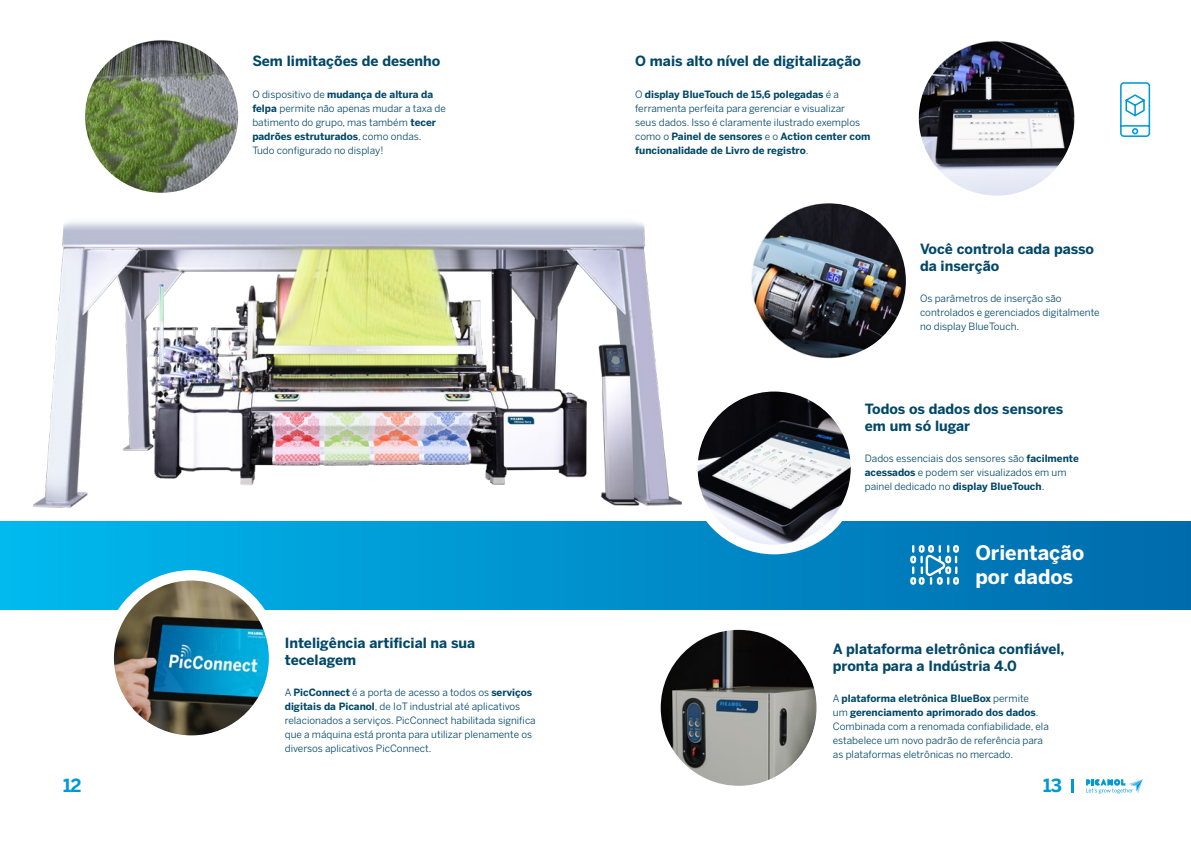
<style>
.page{position:relative;width:1191px;height:842px;background:#fff}
.page>*{position:absolute;margin:0;border:0;box-sizing:border-box;transform-origin:0 0}
.t1{font:700 20px/24px "Benton Sans";color:#fff}
.t2{font:700 18px "Benton Sans";color:#0099d4}
.t3{font:700 14px/16.8px "Benton Sans";color:#004768}
.t4{font:10px/14px "Benton Sans";color:#004768}
.s1{font-weight:700}
</style>
<div class="page">
<div style="left:0;top:521px;width:1191px;height:88px;background:linear-gradient(to right,#00b8ee,#006aac)"></div>
<svg style="left:910px;top:545px;width:49px;height:40px"></svg>
<svg style="left:1120px;top:82px;width:30px;height:55px"></svg>
<img style="left:33px;top:174px;width:649px;height:334px">
<div style="left:103px;top:570px;width:176px;height:176px;background:#fff;border-radius:50%"></div>
<div style="left:688px;top:382px;width:172px;height:172px;background:#fff;border-radius:50%"></div>
<img style="left:697px;top:391px;width:153px;height:154px;border-radius:77px">
<img style="left:918px;top:40px;width:156px;height:156px">
<img style="left:750px;top:203px;width:156px;height:156px;border-radius:78px">
<img style="left:85px;top:40px;width:153px;height:153px;border-radius:77px">
<img style="left:660px;top:630px;width:156px;height:156px;border-radius:78px">
<img style="left:114px;top:580px;width:155px;height:155px;border-radius:77px">
<svg style="left:1086px;top:779px;width:56px;height:15px"></svg>
<svg style="left:1071px;top:779px;width:2px;height:13px"></svg>
<h3 class="t3" style="left:252px;top:53px;width:190px">Sem limitações de desenho</h3>
<p class="t4" style="left:252px;top:88px;width:195px">O dispositivo de <span class="s1">mudança de altura da felpa</span> permite não apenas mudar a taxa de batimento do grupo, mas também <span class="s1">tecer padrões estruturados</span>, como ondas.<br>Tudo configurado no display!</p>
<h3 class="t3" style="left:285px;top:635px;width:192px">Inteligência artificial na sua tecelagem</h3>
<p class="t4" style="left:285px;top:686px;width:252px">A <span class="s1">PicConnect</span> é a porta de acesso a todos os <span class="s1">serviços digitais da Picanol</span>, de IoT industrial até aplicativos relacionados a serviços. PicConnect habilitada significa que a máquina está pronta para utilizar plenamente os diversos aplicativos PicConnect.</p>
<h3 class="t3" style="left:635px;top:53px;width:227px">O mais alto nível de digitalização</h3>
<p class="t4" style="left:635px;top:88px;width:237px">O <span class="s1">display BlueTouch de 15,6 polegadas</span> é a ferramenta perfeita para gerenciar e visualizar<br>seus dados. Isso é claramente ilustrado exemplos como o <span class="s1">Painel de sensores</span> e o <span class="s1">Action center com funcionalidade de Livro de registro</span>.</p>
<h3 class="t3" style="left:920px;top:241px;width:175px">Você controla cada passo da inserção</h3>
<p class="t4" style="left:920px;top:292px;width:181px">Os parâmetros de inserção são controlados e gerenciados digitalmente no display BlueTouch.</p>
<h3 class="t3" style="left:865px;top:401px;width:200px">Todos os dados dos sensores em um só lugar</h3>
<p class="t4" style="left:865px;top:452px;width:215px">Dados essenciais dos sensores são <span class="s1">facilmente acessados</span> e podem ser visualizados em um painel dedicado no <span class="s1">display BlueTouch</span>.</p>
<h1 class="t1" style="left:975px;top:541px;width:110px">Orientação por dados</h1>
<h3 class="t3" style="left:833px;top:641px;width:233px">A plataforma eletrônica confiável, pronta para a Indústria 4.0</h3>
<p class="t4" style="left:833px;top:692px;width:217px">A <span class="s1">plataforma eletrônica BlueBox</span> permite<br>um <span class="s1">gerenciamento aprimorado dos dados</span>.<br>Combinada com a renomada confiabilidade, ela estabelece um novo padrão de referência para as plataformas eletrônicas no mercado.</p>
<h2 class="t2" style="left:63px;top:775px;width:20px">12</h2>
<h2 class="t2" style="left:1043px;top:775px;width:20px">13</h2>
</div>
